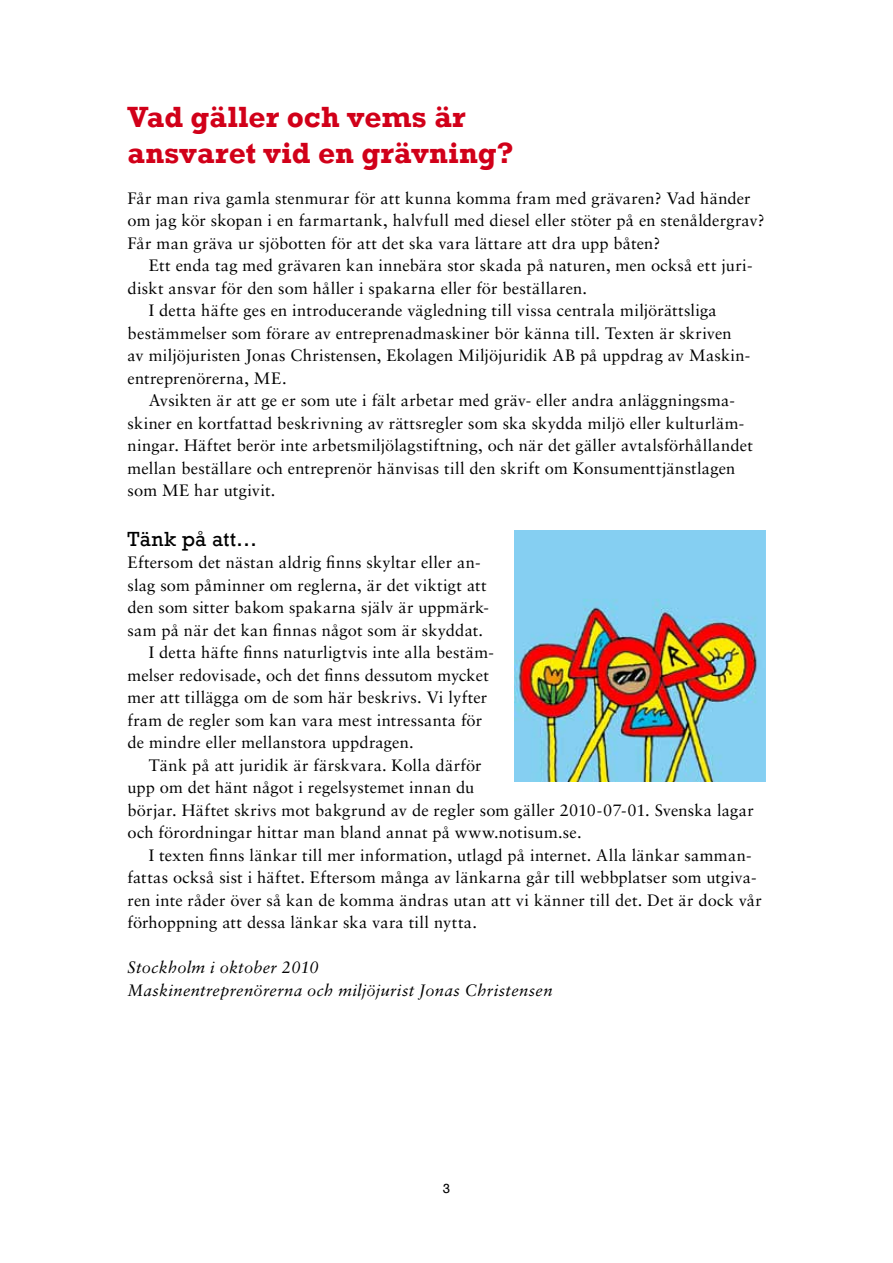
<style>
.page{position:relative;width:893px;height:1263px;background:#fff}
.page>*{position:absolute;margin:0;border:0;box-sizing:border-box;transform-origin:0 0}
.t1{font:700 30px/36px "Rockwell";letter-spacing:.005em;color:#d10019}
.t2{font:21px "Rockwell";letter-spacing:.015em;color:#000}
.t3{font:16.5px/22.5px "Sabon";letter-spacing:.015em;color:#000}
.t4{font:italic 16.5px/22.5px "Sabon";letter-spacing:.02em;color:#000}
.t5{font:13.5px "Rockwell";color:#000}
</style>
<div class="page">
<img style="left:514px;top:530px;width:251px;height:251px">
<h1 class="t1" style="left:128px;top:99px;width:388px">Vad gäller och vems är ansvaret vid en grävning?</h1>
<p class="t3" style="left:128px;top:186px;width:639px">Får man riva gamla stenmurar för att kunna komma fram med grävaren? Vad händer om jag kör skopan i en farmartank, halvfull med diesel eller stöter på en stenåldergrav?<br>Får man gräva ur sjöbotten för att det ska vara lättare att dra upp båten?</p>
<p class="t3" style="left:149px;top:254px;width:605px">Ett enda tag med grävaren kan innebära stor skada på naturen, men också ett juri-</p>
<p class="t3" style="left:128px;top:276px;width:461px">diskt ansvar för den som håller i spakarna eller för beställaren.</p>
<p class="t3" style="left:149px;top:299px;width:570px">I detta häfte ges en introducerande vägledning till vissa centrala miljörättsliga</p>
<p class="t3" style="left:128px;top:321px;width:606px">bestämmelser som förare av entreprenadmaskiner bör känna till. Texten är skriven</p>
<p class="t3" style="left:128px;top:344px;width:624px">av miljöjuristen Jonas Christensen, Ekolagen Miljöjuridik AB på uppdrag av Maskin-</p>
<p class="t3" style="left:128px;top:366px;width:161px">entreprenörerna, ME.</p>
<p class="t3" style="left:149px;top:389px;width:588px">Avsikten är att ge er som ute i fält arbetar med gräv- eller andra anläggningsma-</p>
<p class="t3" style="left:128px;top:411px;width:618px">skiner en kortfattad beskrivning av rättsregler som ska skydda miljö eller kulturläm-</p>
<p class="t3" style="left:128px;top:434px;width:627px">ningar. Häftet berör inte arbetsmiljölagstiftning, och när det gäller avtalsförhållandet</p>
<p class="t3" style="left:128px;top:456px;width:609px">mellan beställare och entreprenör hänvisas till den skrift om Konsumenttjänstlagen</p>
<p class="t3" style="left:128px;top:479px;width:149px">som ME har utgivit.</p>
<p class="t2" style="left:128px;top:526px;width:131px">Tänk på att…</p>
<p class="t3" style="left:128px;top:551px;width:354px">Eftersom det nästan aldrig finns skyltar eller an-</p>
<p class="t3" style="left:128px;top:573px;width:361px">slag som påminner om reglerna, är det viktigt att</p>
<p class="t3" style="left:128px;top:596px;width:363px">den som sitter bakom spakarna själv är uppmärk-</p>
<p class="t3" style="left:128px;top:618px;width:357px">sam på när det kan finnas något som är skyddat.</p>
<p class="t3" style="left:149px;top:641px;width:347px">I detta häfte finns naturligtvis inte alla bestäm-</p>
<p class="t3" style="left:128px;top:663px;width:363px">melser redovisade, och det finns dessutom mycket</p>
<p class="t3" style="left:128px;top:686px;width:361px">mer att tillägga om de som här beskrivs. Vi lyfter</p>
<p class="t3" style="left:128px;top:708px;width:356px">fram de regler som kan vara mest intressanta för</p>
<p class="t3" style="left:128px;top:731px;width:288px">de mindre eller mellanstora uppdragen.</p>
<p class="t3" style="left:149px;top:753px;width:334px">Tänk på att juridik är färskvara. Kolla därför</p>
<p class="t3" style="left:128px;top:776px;width:348px">upp om det hänt något i regelsystemet innan du</p>
<p class="t3" style="left:128px;top:798px;width:628px">börjar. Häftet skrivs mot bakgrund av de regler som gäller 2010-07-01. Svenska lagar</p>
<p class="t3" style="left:128px;top:821px;width:456px">och förordningar hittar man bland annat på www.notisum.se.</p>
<p class="t3" style="left:149px;top:843px;width:604px">I texten finns länkar till mer information, utlagd på internet. Alla länkar samman-</p>
<p class="t3" style="left:128px;top:866px;width:630px">fattas också sist i häftet. Eftersom många av länkarna går till webbplatser som utgiva-</p>
<p class="t3" style="left:128px;top:888px;width:636px">ren inte råder över så kan de komma ändras utan att vi känner till det. Det är dock vår</p>
<p class="t3" style="left:128px;top:911px;width:351px">förhoppning att dessa länkar ska vara till nytta.</p>
<p class="t4" style="left:128px;top:956px;width:427px">Stockholm i oktober 2010<br>Maskinentreprenörerna och miljöjurist Jonas Christensen</p>
<p class="t5" style="left:443px;top:1181px;width:9px">3</p>
</div>
